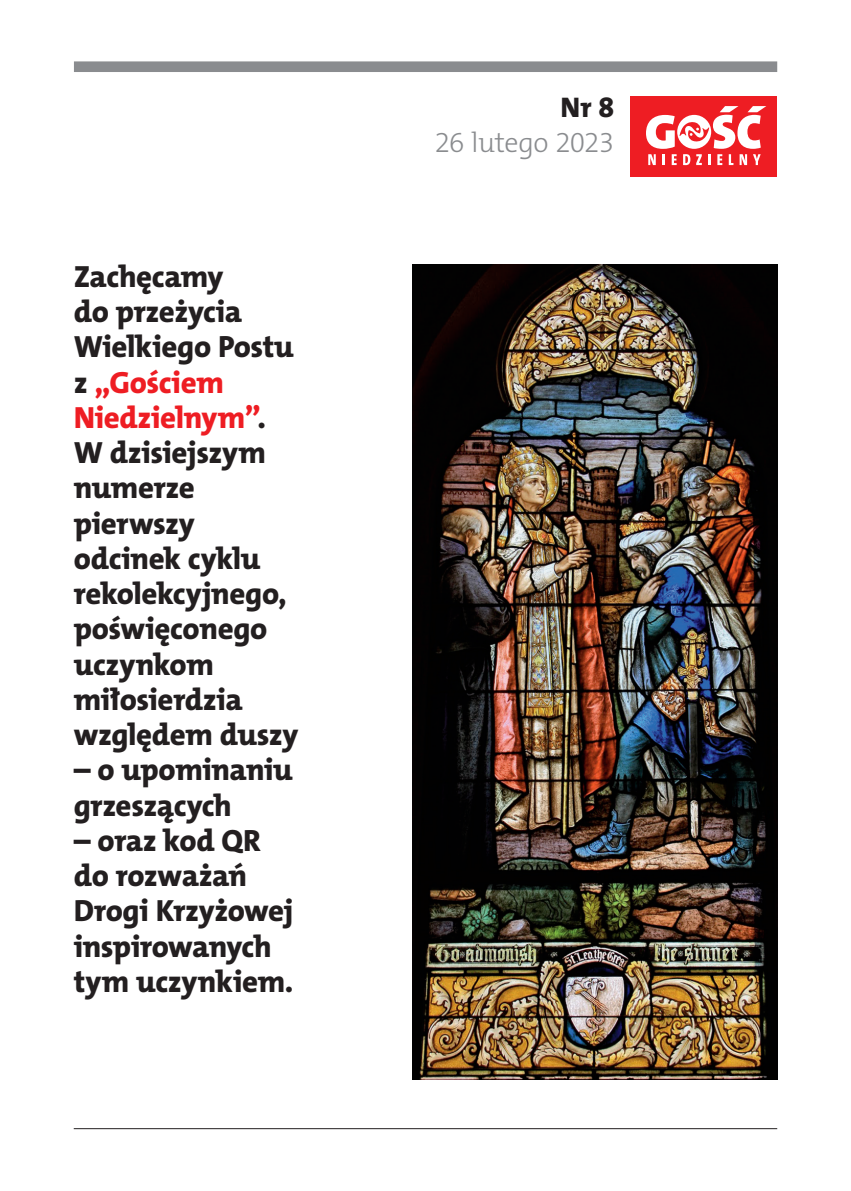
<style>
.page{position:relative;width:851px;height:1191px;background:#fff}
.page>*{position:absolute;margin:0;border:0;box-sizing:border-box;transform-origin:0 0}
.t1{font:30.8px/35.2px "The Mix HP8 Ex Bld";letter-spacing:-.005em;color:#231f20}
.t2{font:28.6px "The Mix HP8 Ex Bld";color:#231f20}
.t3{font:28px "The Mix HP3 Lig";letter-spacing:-.025em;color:#8a8c8f}
.s1{color:#ee1d23}
</style>
<div class="page">
<hr style="left:74px;top:1128px;width:703px;height:1px;background:#231f20">
<div style="left:74px;top:61px;width:703px;height:11px;background:#8a8c8f"></div>
<div style="left:630px;top:96px;width:147px;height:81px;background:#ee1d23"></div>
<svg style="left:646px;top:106px;width:120px;height:59px"></svg>
<img style="left:412px;top:264px;width:365px;height:815px">
<p class="t1" style="left:74px;top:259px;width:226px">Zachęcamy<br>do przeżycia<br>Wielkiego Postu z <span class="s1">„Gościem<br>Niedzielnym”</span>.<br>W dzisiejszym numerze pierwszy odcinek cyklu rekolekcyjnego, poświęconego uczynkom miłosierdzia względem duszy</p>
<p class="t1" style="left:74px;top:752px;width:220px">– o upominaniu grzeszących</p>
<p class="t1" style="left:74px;top:823px;width:221px">– oraz kod QR do rozważań<br>Drogi Krzyżowej inspirowanych tym uczynkiem.</p>
<p class="t2" style="left:560px;top:89px;width:55px">Nr 8</p>
<p class="t3" style="left:434px;top:125px;width:181px">26 lutego 2023</p>
</div>
